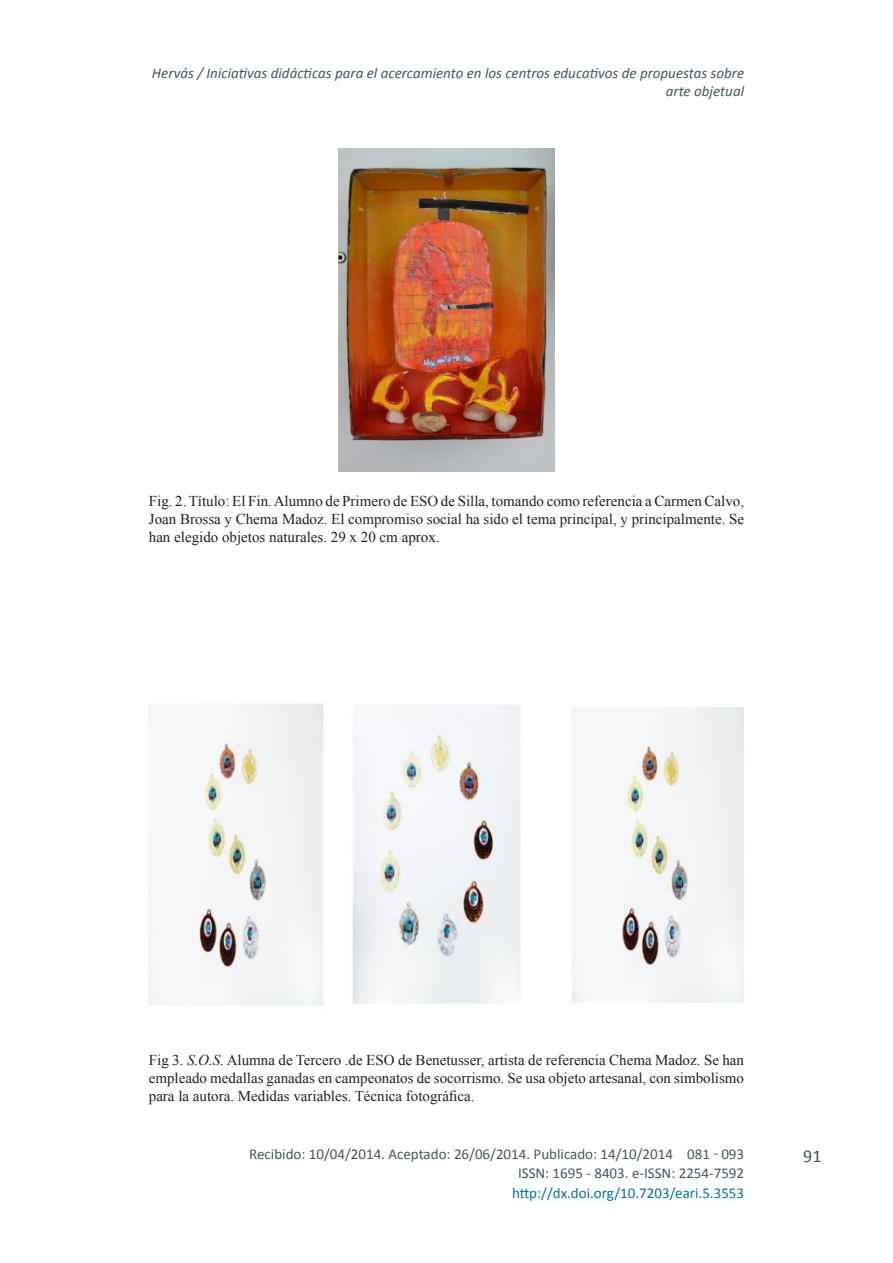
<style>
.page{position:relative;width:893px;height:1263px;background:#fff}
.page>*{position:absolute;margin:0;border:0;box-sizing:border-box;transform-origin:0 0}
.t1{font:18px "Calibri";color:#45555f}
.Pies_foto{font:15px/18px "Times New Roman";color:#231f20;text-align:justify}
.Publicacion{font:15px "Calibri";color:#45555f}
.Cabacera_Izquierda{font:italic 15px/18px "Calibri";color:#45555f;text-align:right}
.DOI_derecha{font:15px "Calibri";color:#0070af}
.s1{font-style:italic}
</style>
<div class="page">
<img style="left:339px;top:149px;width:215px;height:323px">
<img style="left:149px;top:703px;width:595px;height:303px">
<p class="Cabacera_Izquierda" style="left:152px;top:63px;width:594px">Hervás / Iniciativas didácticas para el acercamiento en los centros educativos de propuestas sobre arte objetual</p>
<p class="Pies_foto" style="left:149px;top:492px;width:597px">Fig. 2. Título: El Fin. Alumno de Primero de ESO de Silla, tomando como referencia a Carmen Calvo, Joan Brossa y Chema Madoz. El compromiso social ha sido el tema principal, y principalmente. Se han elegido objetos naturales. 29 x 20 cm aprox.</p>
<p class="Pies_foto" style="left:149px;top:1051px;width:597px">Fig 3. <span class="s1">S.O.S.</span> Alumna de Tercero .de ESO de Benetusser, artista de referencia Chema Madoz. Se han empleado medallas ganadas en campeonatos de socorrismo. Se usa objeto artesanal, con simbolismo para la autora. Medidas variables. Técnica fotográfica.</p>
<p class="Publicacion" style="left:249px;top:1145px;width:425px">Recibido: 10/04/2014. Aceptado: 26/06/2014. Publicado: 14/10/2014</p>
<p class="Publicacion" style="left:687px;top:1145px;width:58px">081 - 093</p>
<p class="DOI_derecha" style="left:512px;top:1183px;width:234px">http://dx.doi.org/10.7203/eari.5.3553</p>
<p class="Publicacion" style="left:518px;top:1163px;width:228px">ISSN: 1695 - 8403. e-ISSN: 2254-7592</p>
<p class="t1" style="left:803px;top:1144px;width:20px">91</p>
</div>
